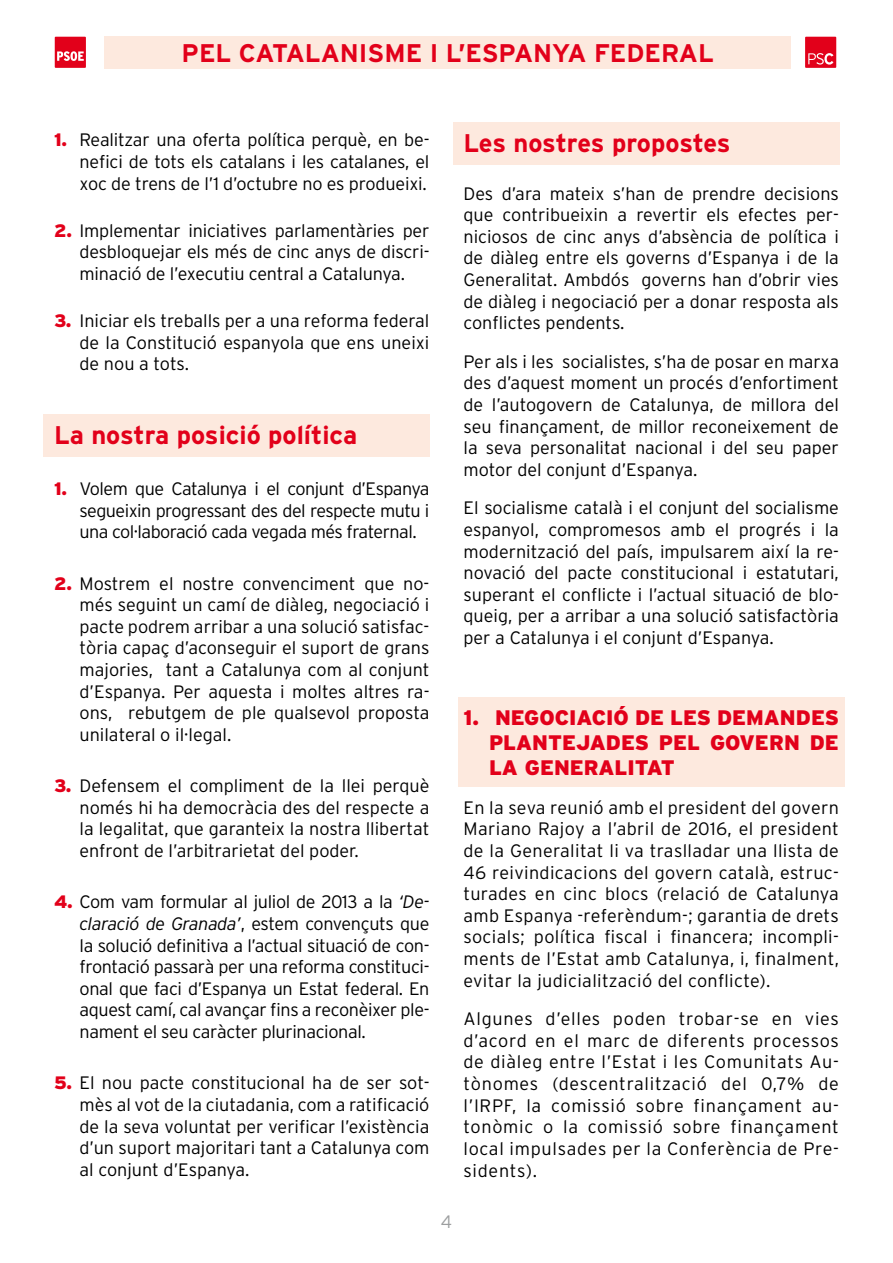
<style>
.page{position:relative;width:893px;height:1263px;background:#fff}
.page>*{position:absolute;margin:0;border:0;box-sizing:border-box;transform-origin:0 0}
.t1{font:700 25.5px "Interstate";color:#e2001a}
.t2{font:900 21px/25.2px "Interstate";color:#e2001a;text-align:justify}
.t3{font:300 18px/21.6px "Interstate";color:#000;text-align:justify}
.t4{font:300 18px "Interstate";color:#9c9e9f}
.s1{font-weight:900;color:#e2001a}
.s2{font-style:italic}
</style>
<div class="page">
<div style="left:43px;top:415px;width:386px;height:42px;background:#fde9de"></div>
<div style="left:453px;top:122px;width:387px;height:43px;background:#fde9de"></div>
<div style="left:458px;top:697px;width:387px;height:90px;background:#fde9de"></div>
<div style="left:104px;top:36px;width:687px;height:33px;background:#fde9de"></div>
<svg style="left:54px;top:36px;width:33px;height:33px"></svg>
<div style="left:55px;top:37px;width:31px;height:31px;background:#e2001a"></div>
<svg style="left:57px;top:51px;width:27px;height:10px"></svg>
<svg style="left:804px;top:36px;width:33px;height:33px"></svg>
<div style="left:805px;top:37px;width:31px;height:31px;background:#e2001a"></div>
<svg style="left:808px;top:53px;width:25px;height:12px"></svg>
<h1 class="t1" style="left:182px;top:39px;width:534px">PEL CATALANISME I L’ESPANYA FEDERAL</h1>
<p class="t3" style="left:80px;top:129px;width:351px;text-indent:-26px"><span class="s1">1.</span> Realitzar una oferta política perquè, en be&shy;nefici de tots els catalans i les catalanes, el xoc de trens de l’1 d’octubre no es produeixi.</p>
<p class="t3" style="left:80px;top:219px;width:351px;text-indent:-26px"><span class="s1">2.</span> Implementar iniciatives parlamentàries per desbloquejar els més de cinc anys de discri&shy;minació de l’executiu central a Catalunya.</p>
<p class="t3" style="left:80px;top:310px;width:351px;text-indent:-26px"><span class="s1">3.</span> Iniciar els treballs per a una reforma federal de la Constitució espanyola que ens uneixi de nou a tots.</p>
<h1 class="t1" style="left:54px;top:420px;width:305px">La nostra posició política</h1>
<p class="t3" style="left:80px;top:478px;width:351px;text-indent:-26px"><span class="s1">1.</span> Volem que Catalunya i el conjunt d’Espanya segueixin progressant des del respecte mutu i una col·laboració cada vegada més fraternal.</p>
<p class="t3" style="left:80px;top:572px;width:351px;text-indent:-26px"><span class="s1">2.</span> Mostrem el nostre convenciment que no&shy;més seguint un camí de diàleg, negociació i pacte podrem arribar a una solució satisfac&shy;tòria capaç d’aconseguir el suport de grans majories, tant a Catalunya com al conjunt d’Espanya. Per aquesta i moltes altres ra&shy;ons, rebutgem de ple qualsevol proposta unilateral o il·legal.</p>
<p class="t3" style="left:80px;top:775px;width:351px;text-indent:-26px"><span class="s1">3.</span> Defensem el compliment de la llei perquè només hi ha democràcia des del respecte a la legalitat, que garanteix la nostra llibertat enfront de l’arbitrarietat del poder.</p>
<p class="t3" style="left:80px;top:891px;width:351px;text-indent:-26px"><span class="s1">4.</span> Com vam formular al juliol de 2013 a la <span class="s2">‘De&shy;claració de Granada’</span>, estem convençuts que la solució definitiva a l’actual situació de con&shy;frontació passarà per una reforma constituci&shy;onal que faci d’Espanya un Estat federal. En aquest camí, cal avançar fins a reconèixer ple&shy;nament el seu caràcter plurinacional.</p>
<p class="t3" style="left:80px;top:1072px;width:351px;text-indent:-26px"><span class="s1">5.</span> El nou pacte constitucional ha de ser sot&shy;mès al vot de la ciutadania, com a ratificació de la seva voluntat per verificar l’existència d’un suport majoritari tant a Catalunya com al conjunt d’Espanya.</p>
<h1 class="t1" style="left:463px;top:129px;width:269px">Les nostres propostes</h1>
<p class="t3" style="left:463px;top:182px;width:377px">Des d’ara mateix s’han de prendre decisions que contribueixin a revertir els efectes per&shy;niciosos de cinc anys d’absència de política i de diàleg entre els governs d’Espanya i de la Generalitat. Ambdós governs han d’obrir vies de diàleg i negociació per a donar resposta als conflictes pendents.</p>
<p class="t3" style="left:463px;top:350px;width:377px">Per als i les socialistes, s’ha de posar en marxa des d’aquest moment un procés d’enfortiment de l’autogovern de Catalunya, de millora del seu finançament, de millor reconeixement de la seva personalitat nacional i del seu paper motor del conjunt d’Espanya.</p>
<p class="t3" style="left:463px;top:497px;width:377px">El socialisme català i el conjunt del socialisme espanyol, compromesos amb el progrés i la modernització del país, impulsarem així la re&shy;novació del pacte constitucional i estatutari, superant el conflicte i l’actual situació de blo&shy;queig, per a arribar a una solució satisfactòria per a Catalunya i el conjunt d’Espanya.</p>
<p class="t2" style="left:489px;top:705px;width:351px;text-indent:-26px">1. NEGOCIACIÓ DE LES DEMANDES PLANTEJADES PEL GOVERN DE LA GENERALITAT</p>
<p class="t3" style="left:463px;top:796px;width:377px">En la seva reunió amb el president del govern Mariano Rajoy a l’abril de 2016, el president de la Generalitat li va traslladar una llista de 46 reivindicacions del govern català, estruc&shy;turades en cinc blocs (relació de Catalunya amb Espanya -referèndum-; garantia de drets socials; política fiscal i financera; incompli&shy;ments de l’Estat amb Catalunya, i, finalment, evitar la judicialització del conflicte).</p>
<p class="t3" style="left:463px;top:1008px;width:377px">Algunes d’elles poden trobar-se en vies d’acord en el marc de diferents processos de diàleg entre l’Estat i les Comunitats Au&shy;tònomes (descentralització del 0,7% de l’IRPF, la comissió sobre finançament au&shy;tonòmic o la comissió sobre finançament local impulsades per la Conferència de Pre&shy;sidents).</p>
<p class="t4" style="left:441px;top:1211px;width:13px">4</p>
</div>
